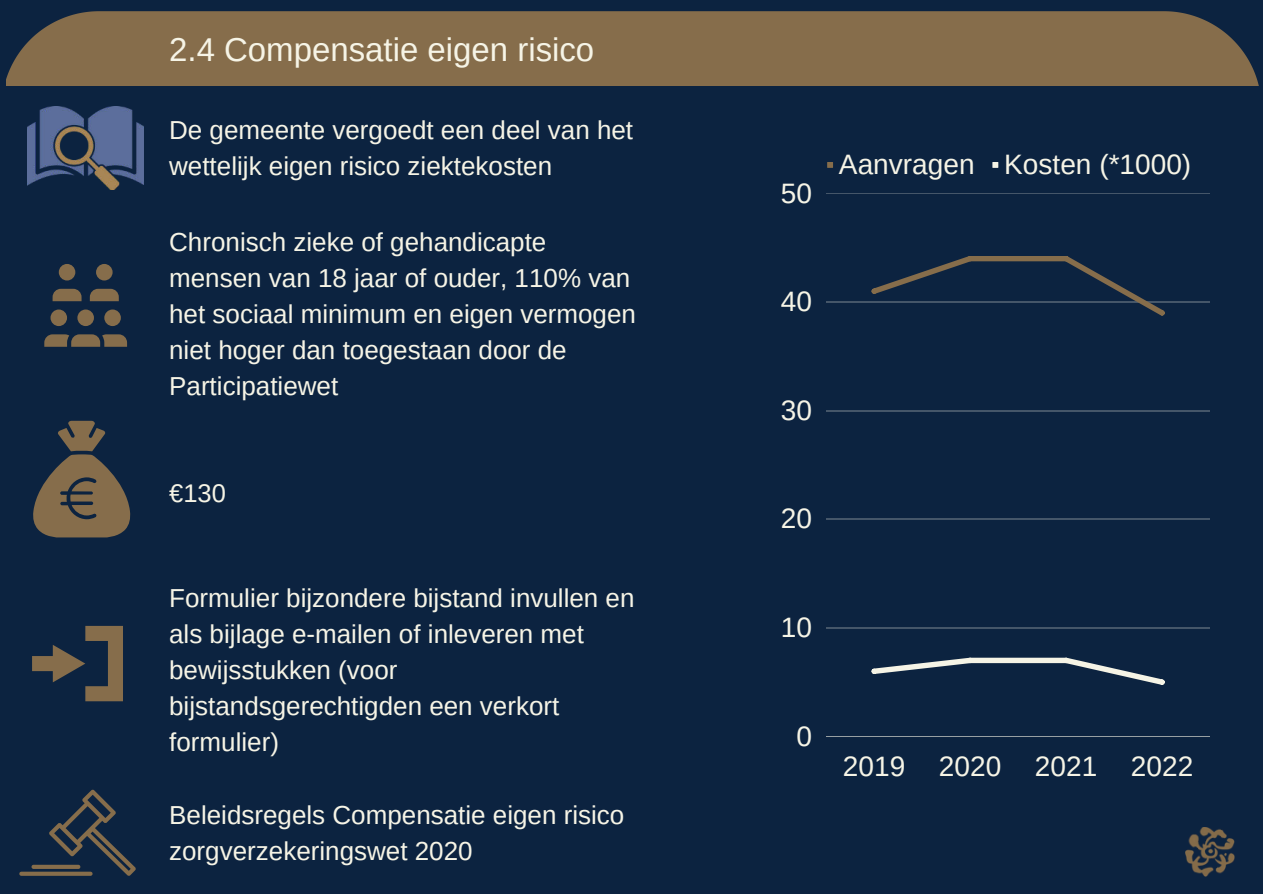
<style>
.page{position:relative;width:1263px;height:894px;background:#fff}
.page>*{position:absolute;margin:0;border:0;box-sizing:border-box;transform-origin:0 0}
.t1{font:33px "Arimo";color:#f6f4e6}
.t2{font:28.05px "Arimo";color:#f6f4e6}
.t3{font:25.95px/36px "Arimo";color:#f6f4e6}
.t4{font:25.5px "Arimo";color:#f6f4e6}
</style>
<div class="page">
<div style="left:0;top:0;width:1263px;height:893px;background:#0c2340"></div>
<img style="left:1185px;top:827px;width:50px;height:48px">
<div style="left:7px;top:11px;width:1252px;height:74px;background:#866d4b"></div>
<img style="left:28px;top:106px;width:116px;height:84px">
<svg style="left:44px;top:264px;width:83px;height:83px"></svg>
<svg style="left:33px;top:420px;width:98px;height:117px"></svg>
<svg style="left:19px;top:789px;width:117px;height:86px"></svg>
<svg style="left:32px;top:625px;width:91px;height:76px"></svg>
<svg style="left:827px;top:162px;width:6px;height:6px"></svg>
<svg style="left:992px;top:162px;width:6px;height:6px"></svg>
<hr style="left:826px;top:193px;width:384px;height:1px;background:#f6f4e6">
<hr style="left:826px;top:302px;width:384px;height:1px;background:#f6f4e6">
<hr style="left:826px;top:410px;width:384px;height:1px;background:#f6f4e6">
<hr style="left:826px;top:519px;width:384px;height:1px;background:#f6f4e6">
<hr style="left:826px;top:627px;width:384px;height:1px;background:#f6f4e6">
<hr style="left:826px;top:735px;width:384px;height:1px;background:#f6f4e6">
<svg style="left:871px;top:256px;width:294px;height:60px"></svg>
<svg style="left:871px;top:657px;width:294px;height:27px"></svg>
<p class="t1" style="left:169px;top:29px;width:427px">2.4 Compensatie eigen risico</p>
<p class="t3" style="left:169px;top:112px;width:465px">De gemeente vergoedt een deel van het wettelijk eigen risico ziektekosten</p>
<p class="t3" style="left:169px;top:224px;width:468px">Chronisch zieke of gehandicapte mensen van 18 jaar of ouder, 110% van het sociaal minimum en eigen vermogen niet hoger dan toegestaan door de<br>Participatiewet</p>
<p class="t4" style="left:169px;top:477px;width:58px">€130</p>
<p class="t3" style="left:169px;top:580px;width:467px">Formulier bijzondere bijstand invullen en als bijlage e-mailen of inleveren met bewijsstukken (voor bijstandsgerechtigden een verkort formulier)</p>
<p class="t3" style="left:169px;top:796px;width:457px">Beleidsregels Compensatie eigen risico zorgverzekeringswet 2020</p>
<p class="t2" style="left:781px;top:175px;width:33px">50</p>
<p class="t2" style="left:839px;top:146px;width:354px">Aanvragen Kosten (*1000)</p>
<p class="t2" style="left:781px;top:283px;width:33px">40</p>
<p class="t2" style="left:781px;top:392px;width:33px">30</p>
<p class="t2" style="left:781px;top:500px;width:33px">20</p>
<p class="t2" style="left:781px;top:609px;width:33px">10</p>
<p class="t2" style="left:797px;top:717px;width:17px">0</p>
<p class="t2" style="left:843px;top:748px;width:352px">2019 2020 2021 2022</p>
</div>
